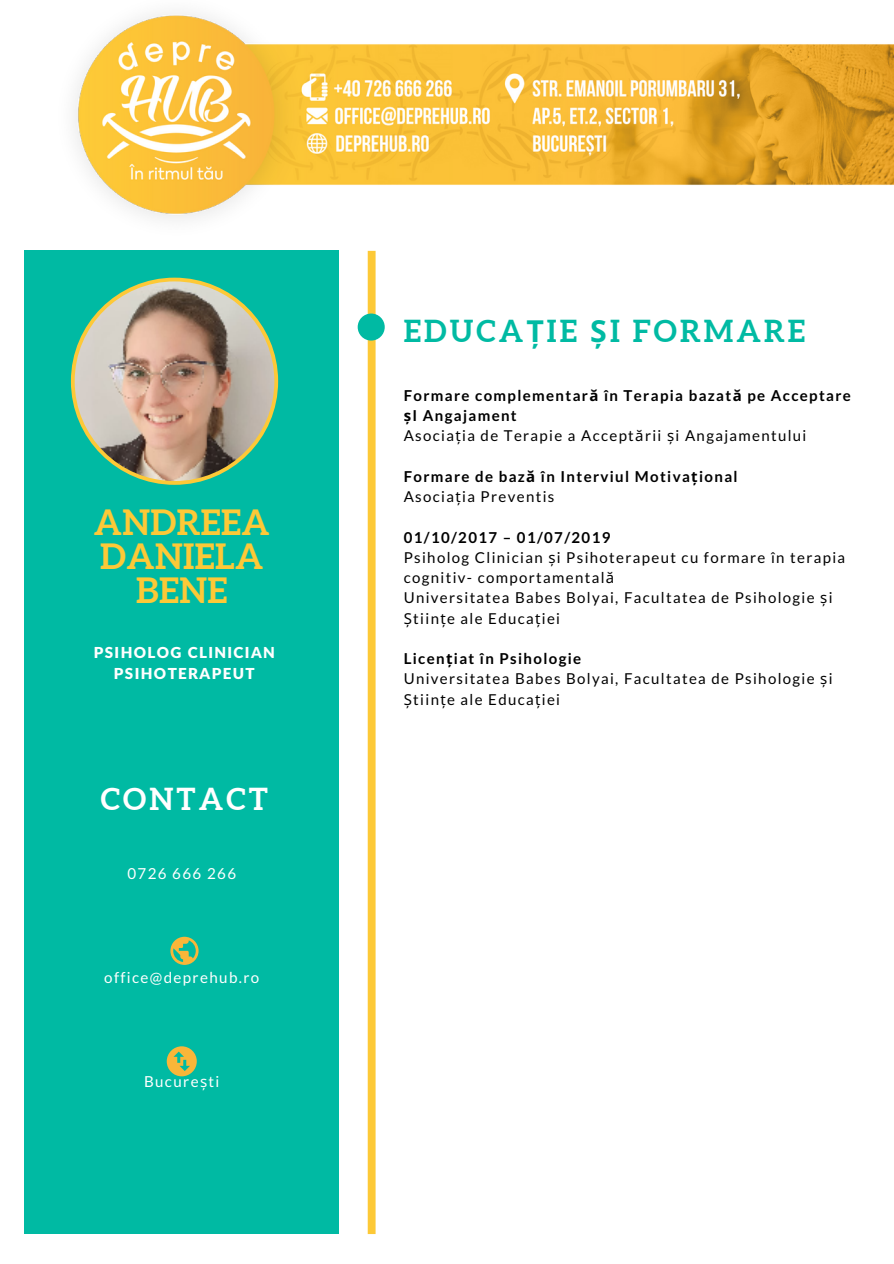
<style>
.page{position:relative;width:894px;height:1264px;background:#fff}
.page>*{position:absolute;margin:0;border:0;box-sizing:border-box;transform-origin:0 0}
.t1{font:700 34.8px "Aleo";letter-spacing:.01em;color:#fdc937}
.t2{font:700 30.3px "Aleo";letter-spacing:.1em;color:#00baa3}
.t3{font:700 30.3px "Aleo";letter-spacing:.1em;color:#fff}
.t4{font:15.15px "Lato";letter-spacing:.09em;color:#fff}
.t5{font:900 15.15px "Lato Latin";letter-spacing:.09em;color:#fff}
.t6{font:15px/20.2px "Lato";letter-spacing:.09em;color:#000}
.t7{font:700 15px/20.2px "Lato";letter-spacing:.09em;color:#000}
.s1{font-family:"Noto Sans"}
</style>
<div class="page">
<div style="left:25px;top:250px;width:314px;height:983px;background:#00baa3"></div>
<svg style="left:367px;top:251px;width:8px;height:982px;background:#fccd49"></svg>
<div style="left:357px;top:313px;width:27px;height:27px;background:#00baa3;border-radius:50%"></div>
<svg style="left:170px;top:936px;width:28px;height:28px"></svg>
<svg style="left:167px;top:1046px;width:30px;height:30px"></svg>
<img style="left:74px;top:13px;width:819px;height:206px">
<svg style="left:71px;top:278px;width:207px;height:207px"></svg>
<p class="t1" style="left:94px;top:502px;width:177px">ANDREEA</p>
<p class="t1" style="left:100px;top:536px;width:165px">DANIELA</p>
<p class="t1" style="left:136px;top:570px;width:93px">BENE</p>
<p class="t5" style="left:94px;top:645px;width:182px">PSIHOLOG CLINICIAN</p>
<p class="t5" style="left:114px;top:666px;width:142px">PSIHOTERAPEUT</p>
<p class="t3" style="left:101px;top:781px;width:168px">CONTACT</p>
<p class="t4" style="left:127px;top:863px;width:110px">0726 666 266</p>
<p class="t4" style="left:104px;top:967px;width:156px">office@deprehub.ro</p>
<p class="t4" style="left:144px;top:1071px;width:77px">Bucure<span class="s1">ș</span>ti</p>
<p class="t2" style="left:403px;top:313px;width:403px">EDUCA<span class="s1">Ț</span>IE <span class="s1">Ș</span>I FORMARE</p>
<p class="t7" style="left:403px;top:384px;width:448px">Formare complementar<span class="s1">ă</span> în Terapia bazat<span class="s1">ă</span> pe Acceptare <span class="s1">ș</span>I Angajament</p>
<p class="t6" style="left:403px;top:425px;width:404px">Asocia<span class="s1">ț</span>ia de Terapie a Accept<span class="s1">ă</span>rii <span class="s1">ș</span>i Angajamentului</p>
<p class="t7" style="left:403px;top:466px;width:335px">Formare de baz<span class="s1">ă</span> în Interviul Motiva<span class="s1">ț</span>ional</p>
<p class="t6" style="left:403px;top:486px;width:152px">Asocia<span class="s1">ț</span>ia Preventis</p>
<p class="t7" style="left:403px;top:526px;width:208px">01/10/2017 – 01/07/2019</p>
<p class="t6" style="left:403px;top:547px;width:443px">Psiholog Clinician <span class="s1">ș</span>i Psihoterapeut cu formare în terapia</p>
<p class="t6" style="left:403px;top:567px;width:212px">cognitiv- comportamental<span class="s1">ă</span></p>
<p class="t6" style="left:403px;top:587px;width:430px">Universitatea Babes Bolyai, Facultatea de Psihologie <span class="s1">ș</span>i<br><span class="s1">Ș</span>tiin<span class="s1">ț</span>e ale Educa<span class="s1">ț</span>iei</p>
<p class="t7" style="left:403px;top:648px;width:179px">Licen<span class="s1">ț</span>iat în Psihologie</p>
<p class="t6" style="left:403px;top:668px;width:430px">Universitatea Babes Bolyai, Facultatea de Psihologie <span class="s1">ș</span>i<br><span class="s1">Ș</span>tiin<span class="s1">ț</span>e ale Educa<span class="s1">ț</span>iei</p>
</div>
